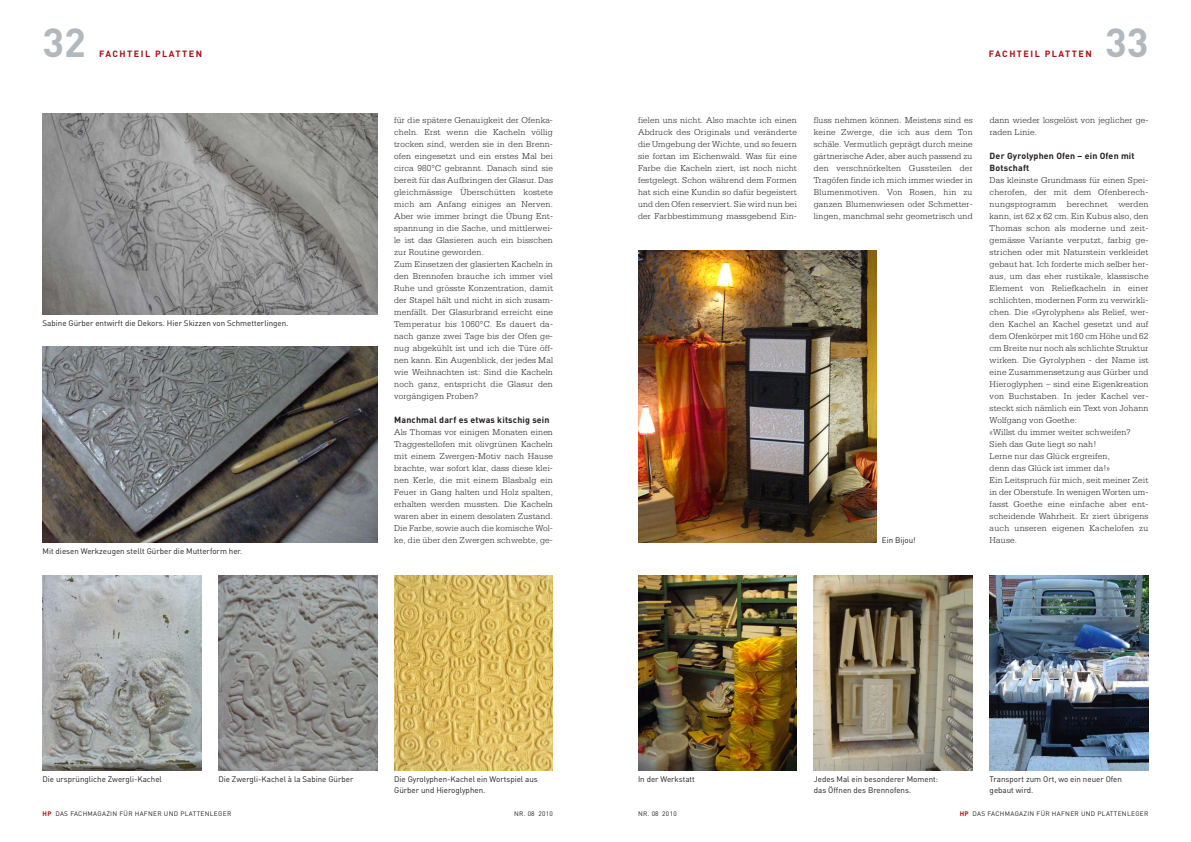
<style>
.page{position:relative;width:1191px;height:842px;background:#fff}
.page>*{position:absolute;margin:0;border:0;box-sizing:border-box;transform-origin:0 0}
.t1{font:700 40px "DIN";color:#b1b9bf}
.t2{font:300 9px/12px "Serifa";letter-spacing:.015em;color:#231f20;text-align:justify}
.t3{font:700 9px "DIN";letter-spacing:.165em;color:#b00d15}
.t4{font:700 8.8px/12px "DIN";letter-spacing:.02em;color:#231f20}
.t5{font:8px/11px "DIN";color:#231f20}
.t6{font:6.5px "DIN";letter-spacing:.05em;color:#231f20}
.s1{font-weight:700;color:#b00d15}
</style>
<div class="page">
<img style="left:43px;top:113px;width:334px;height:201px">
<img style="left:43px;top:576px;width:158px;height:195px">
<img style="left:218px;top:576px;width:159px;height:194px">
<img style="left:43px;top:346px;width:334px;height:196px">
<img style="left:394px;top:576px;width:159px;height:194px">
<img style="left:638px;top:576px;width:159px;height:195px">
<img style="left:814px;top:576px;width:158px;height:194px">
<img style="left:989px;top:576px;width:159px;height:194px">
<img style="left:638px;top:250px;width:238px;height:293px">
<h1 class="t1" style="left:43px;top:20px;width:45px">32</h1>
<p class="t3" style="left:99px;top:48px;width:104px">FACHTEIL PLATTEN</p>
<p class="t5" style="left:43px;top:318px;width:247px">Sabine Gürber entwirft die Dekors. Hier Skizzen von Schmetterlingen.</p>
<p class="t5" style="left:43px;top:546px;width:201px">Mit diesen Werkzeugen stellt Gürber die Mutterform her.</p>
<p class="t2" style="left:394px;top:114px;width:160px;text-align:left">für die spätere Genauigkeit der Ofenka&shy;cheln. Erst wenn die Kacheln völlig trocken sind, werden sie in den Brenn&shy;ofen eingesetzt und ein erstes Mal bei circa 980°C gebrannt. Danach sind sie bereit für das Aufbringen der Glasur. Das gleichmässige Überschütten kostete mich am Anfang einiges an Nerven.<br>Aber wie immer bringt die Übung Ent&shy;spannung in die Sache, und mittlerwei&shy;le ist das Glasieren auch ein bisschen zur Routine geworden.<br>Zum Einsetzen der glasierten Kacheln in den Brennofen brauche ich immer viel Ruhe und grösste Konzentration, damit der Stapel hält und nicht in sich zusam&shy;menfällt. Der Glasurbrand erreicht eine Temperatur bis 1060°C. Es dauert da&shy;nach ganze zwei Tage bis der Ofen ge&shy;nug abgekühlt ist und ich die Türe öff&shy;nen kann. Ein Augenblick, der jedes Mal wie Weihnachten ist: Sind die Kacheln noch ganz, entspricht die Glasur den vorgängigen Proben?</p>
<p class="t4" style="left:394px;top:414px;width:157px">Manchmal darf es etwas kitschig sein</p>
<p class="t2" style="left:394px;top:426px;width:160px">Als Thomas vor einigen Monaten einen Traggestellofen mit olivgrünen Kacheln mit einem Zwergen-Motiv nach Hause brachte, war sofort klar, dass diese klei&shy;nen Kerle, die mit einem Blasbalg ein Feuer in Gang halten und Holz spalten, erhalten werden mussten. Die Kacheln waren aber in einem desolaten Zustand.<br>Die Farbe, sowie auch die komische Wol&shy;ke, die über den Zwergen schwebte, ge-</p>
<p class="t3" style="left:989px;top:48px;width:104px">FACHTEIL PLATTEN</p>
<h1 class="t1" style="left:1105px;top:20px;width:45px">33</h1>
<p class="t2" style="left:638px;top:114px;width:160px">fielen uns nicht. Also machte ich einen Abdruck des Originals und veränderte die Umgebung der Wichte, und so feuern sie fortan im Eichenwald. Was für eine Farbe die Kacheln ziert, ist noch nicht festgelegt. Schon während dem Formen hat sich eine Kundin so dafür begeistert und den Ofen reserviert. Sie wird nun bei der Farbbestimmung massgebend Ein-</p>
<p class="t2" style="left:814px;top:114px;width:160px">fluss nehmen können. Meistens sind es keine Zwerge, die ich aus dem Ton schäle. Vermutlich geprägt durch meine gärtnerische Ader, aber auch passend zu den verschnörkelten Gussteilen der Tragöfen finde ich mich immer wieder in Blumenmotiven. Von Rosen, hin zu ganzen Blumenwiesen oder Schmetter&shy;lingen, manchmal sehr geometrisch und</p>
<p class="t2" style="left:989px;top:114px;width:160px">dann wieder losgelöst von jeglicher ge&shy;raden Linie.</p>
<p class="t4" style="left:989px;top:150px;width:146px">Der Gyrolyphen Ofen – ein Ofen mit<br>Botschaft</p>
<p class="t2" style="left:989px;top:174px;width:160px;text-align:left">Das kleinste Grundmass für einen Spei&shy;cherofen, der mit dem Ofenberech&shy;nungsprogramm berechnet werden kann, ist 62 x 62 cm. Ein Kubus also, den Thomas schon als moderne und zeit&shy;gemässe Variante verputzt, farbig ge&shy;strichen oder mit Naturstein verkleidet gebaut hat. Ich forderte mich selber her&shy;aus, um das eher rustikale, klassische Element von Reliefkacheln in einer schlichten, modernen Form zu verwirkli&shy;chen. Die «Gyrolyphen» als Relief, wer&shy;den Kachel an Kachel gesetzt und auf dem Ofenkörper mit 160 cm Höhe und 62 cm Breite nur noch als schlichte Struktur wirken. Die Gyrolyphen - der Name ist eine Zusammensetzung aus Gürber und Hieroglyphen – sind eine Eigenkreation von Buchstaben. In jeder Kachel ver&shy;steckt sich nämlich ein Text von Johann Wolfgang von Goethe:<br>«Willst du immer weiter schweifen?<br>Sieh das Gute liegt so nah!<br>Lerne nur das Glück ergreifen,<br>denn das Glück ist immer da!»<br>Ein Leitspruch für mich, seit meiner Zeit in der Oberstufe. In wenigen Worten um&shy;fasst Goethe eine einfache aber ent&shy;scheidende Wahrheit. Er ziert übrigens auch unseren eigenen Kachelofen zu Hause.</p>
<p class="t5" style="left:882px;top:534px;width:35px">Ein Bijou!</p>
<p class="t5" style="left:43px;top:774px;width:121px">Die ursprüngliche Zwergli-Kachel</p>
<p class="t5" style="left:218px;top:774px;width:137px">Die Zwergli-Kachel à la Sabine Gürber</p>
<p class="t5" style="left:394px;top:774px;width:145px">Die Gyrolyphen-Kachel ein Wortspiel aus<br>Gürber und Hieroglyphen.</p>
<p class="t5" style="left:638px;top:774px;width:58px">In der Werkstatt</p>
<p class="t5" style="left:814px;top:774px;width:126px">Jedes Mal ein besonderer Moment: das Öffnen des Brennofens.</p>
<p class="t5" style="left:989px;top:774px;width:134px">Transport zum Ort, wo ein neuer Ofen gebaut wird.</p>
<p class="t6" style="left:43px;top:810px;width:190px"><span class="s1">HP</span> DAS FACHMAGAZIN FÜR HAFNER UND PLATTENLEGER</p>
<p class="t6" style="left:514px;top:810px;width:40px">NR. 08 2010</p>
<p class="t6" style="left:638px;top:810px;width:40px">NR. 08 2010</p>
<p class="t6" style="left:959px;top:810px;width:190px"><span class="s1">HP</span> DAS FACHMAGAZIN FÜR HAFNER UND PLATTENLEGER</p>
</div>
